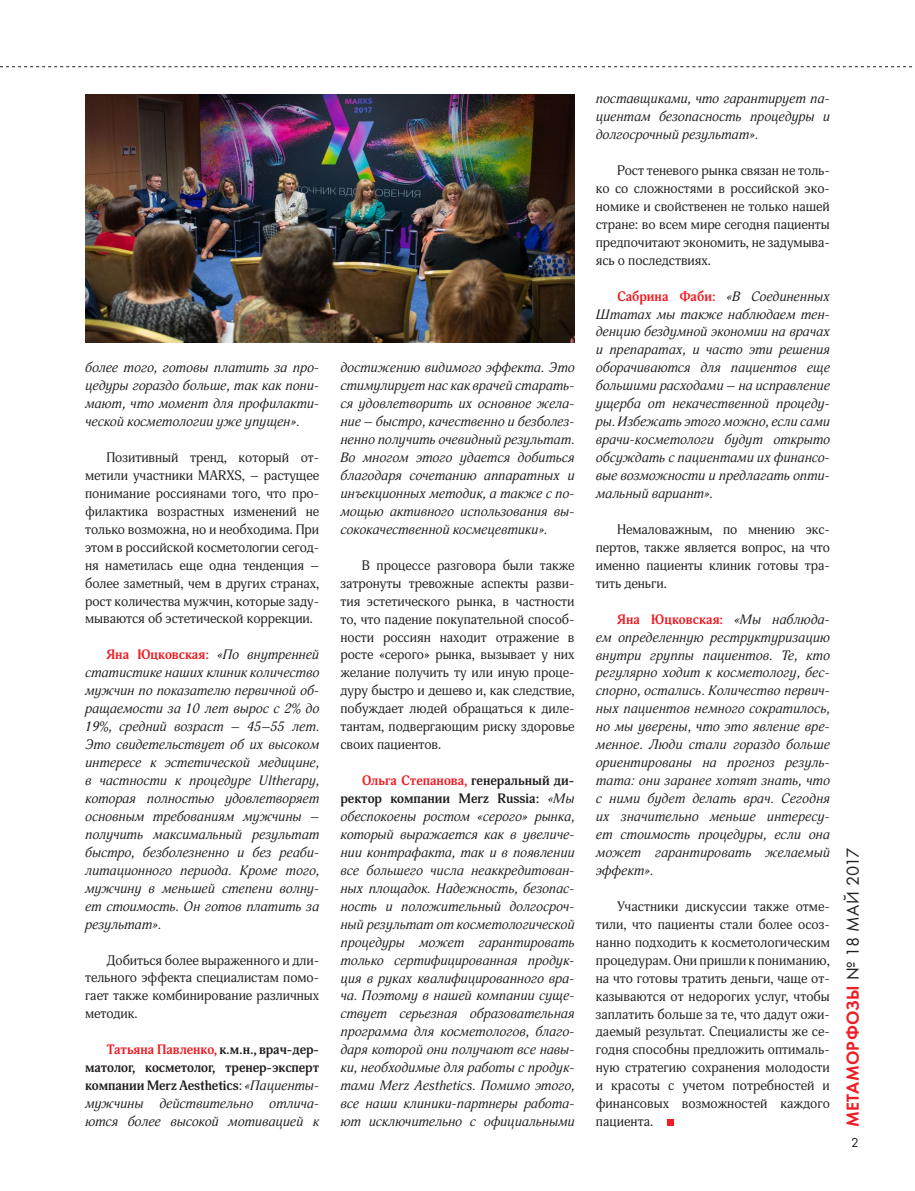
<style>
.page{position:relative;width:915px;height:1191px;background:#fff}
.page>*{position:absolute;margin:0;border:0;box-sizing:border-box;transform-origin:0 0}
.t1{font:18px "Futura Demi";letter-spacing:.015em;color:#ee1d23}
.t2{font:italic 13.5px/18px "Adonis";letter-spacing:.005em;color:#231f20;text-align:justify}
.t3{font:13.5px/18px "Adonis";color:#231f20;text-align:justify}
.t4{font:700 13.5px/18px "Adonis";letter-spacing:-.005em;color:#231f20}
.t5{font:13.5px "Futura";color:#231f20}
.s1{font-weight:700;font-style:normal;color:#ee1d23}
.s2{color:#ee1d23}
.s3{font-weight:400}
.s4{font-weight:400;font-style:italic}
.s5{font-weight:700;font-style:normal}
.s6{font-family:"Futura";color:#231f20}
</style>
<div class="page">
<div style="left:666px;top:1119px;width:7px;height:7px;background:#ee1d23"></div>
<img style="left:85px;top:95px;width:489px;height:247px">
<svg style="left:0;top:66px;width:913px;height:1px"></svg>
<p class="t2" style="left:85px;top:359px;width:235px">более того, готовы платить за про&shy;цедуры гораздо больше, так как пони&shy;мают, что момент для профилакти&shy;ческой косметологии уже упущен».</p>
<p class="t3" style="left:85px;top:448px;width:235px;text-indent:21px">Позитивный тренд, который от&shy;метили участники MARXS, – растущее понимание россиянами того, что про&shy;филактика возрастных изменений не только возможна, но и необходима. При этом в российской косметологии сегод&shy;ня наметилась еще одна тенденция – более заметный, чем в других странах, рост количества мужчин, которые заду&shy;мываются об эстетической коррекции.</p>
<p class="t2" style="left:85px;top:646px;width:235px;text-indent:21px"><span class="s1">Яна Юцковская:</span> «По внутренней статистике наших клиник количество мужчин по показателю первичной об&shy;ращаемости за 10 лет вырос с 2% до 19%, средний возраст – 45–55 лет.<br>Это свидетельствует об их высоком интересе к эстетической медицине, в частности к процедуре Ultherapy, которая полностью удовлетворяет основным требованиям мужчины – получить максимальный результат быстро, безболезненно и без реаби&shy;литационного периода. Кроме того, мужчину в меньшей степени волну&shy;ет стоимость. Он готов платить за результат».</p>
<p class="t3" style="left:85px;top:951px;width:235px;text-indent:21px">Добиться более выраженного и дли&shy;тельного эффекта специалистам помо&shy;гает также комбинирование различных методик.</p>
<p class="t4" style="left:85px;top:1041px;width:235px;text-indent:21px"><span class="s2">Татьяна Павленко,</span> к.м.н., врач-дер&shy;матолог, косметолог, тренер-эксперт компании Merz Aesthetics<span class="s3">:</span> <span class="s4">«Пациенты&shy;мужчины действительно отлича&shy;ются более высокой мотивацией к</span></p>
<p class="t2" style="left:340px;top:359px;width:235px">достижению видимого эффекта. Это стимулирует нас как врачей старать&shy;ся удовлетворить их основное жела&shy;ние – быстро, качественно и безболез&shy;ненно получить очевидный результат.<br>Во многом этого удается добиться благодаря сочетанию аппаратных и инъекционных методик, а также с по&shy;мощью активного использования вы&shy;сококачественной космецевтики».</p>
<p class="t3" style="left:340px;top:556px;width:235px;text-indent:21px">В процессе разговора были также затронуты тревожные аспекты разви&shy;тия эстетического рынка, в частности то, что падение покупательной способ&shy;ности россиян находит отражение в росте «серого» рынка, вызывает у них желание получить ту или иную проце&shy;дуру быстро и дешево и, как следствие, побуждает людей обращаться к диле&shy;тантам, подвергающим риску здоровье своих пациентов.</p>
<p class="t2" style="left:340px;top:772px;width:235px;text-indent:21px"><span class="s1">Ольга Степанова,</span> <span class="s5">генеральный ди&shy;ректор компании Merz Russia:</span> «Мы обеспокоены ростом «серого» рынка, который выражается как в увеличе&shy;нии контрафакта, так и в появлении все большего числа неаккредитован&shy;ных площадок. Надежность, безопас&shy;ность и положительный долгосроч&shy;ный результат от косметологической процедуры может гарантировать только сертифицированная продук&shy;ция в руках квалифицированного вра&shy;ча. Поэтому в нашей компании суще&shy;ствует серьезная образовательная программа для косметологов, благо&shy;даря которой они получают все навы&shy;ки, необходимые для работы с продук&shy;тами Merz Aesthetics. Помимо этого, все наши клиники-партнеры работа&shy;ют исключительно с официальными</p>
<p class="t2" style="left:595px;top:90px;width:235px">поставщиками, что гарантирует па&shy;циентам безопасность процедуры и долгосрочный результат».</p>
<p class="t3" style="left:595px;top:161px;width:235px;text-indent:21px">Рост теневого рынка связан не толь&shy;ко со сложностями в российской эко&shy;номике и свойственен не только нашей стране: во всем мире сегодня пациенты предпочитают экономить, не задумыва&shy;ясь о последствиях.</p>
<p class="t2" style="left:595px;top:287px;width:235px;text-indent:21px"><span class="s1">Сабрина Фаби:</span> «В Соединенных Штатах мы также наблюдаем тен&shy;денцию бездумной экономии на врачах и препаратах, и часто эти решения оборачиваются для пациентов еще большими расходами – на исправление ущерба от некачественной процеду&shy;ры. Избежать этого можно, если сами врачи-косметологи будут открыто обсуждать с пациентами их финансо&shy;вые возможности и предлагать опти&shy;мальный вариант».</p>
<p class="t3" style="left:595px;top:520px;width:235px;text-indent:21px">Немаловажным, по мнению экс&shy;пертов, также является вопрос, на что именно пациенты клиник готовы тра&shy;тить деньги.</p>
<p class="t2" style="left:595px;top:610px;width:235px;text-align:left;text-indent:21px"><span class="s1">Яна Юцковская:</span> «Мы наблюда&shy;ем определенную реструктуризацию внутри группы пациентов. Те, кто регулярно ходит к косметологу, бес&shy;спорно, остались. Количество первич&shy;ных пациентов немного сократилось, но мы уверены, что это явление вре&shy;менное. Люди стали гораздо больше ориентированы на прогноз резуль&shy;тата: они заранее хотят знать, что с ними будет делать врач. Сегодня их значительно меньше интересу&shy;ет стоимость процедуры, если она может гарантировать желаемый эффект».</p>
<p class="t3" style="left:595px;top:897px;width:235px;text-indent:21px">Участники дискуссии также отме&shy;тили, что пациенты стали более осоз&shy;нанно подходить к косметологическим процедурам. Они пришли к пониманию, на что готовы тратить деньги, чаще от&shy;казываются от недорогих услуг, чтобы заплатить больше за те, что дадут ожи&shy;даемый результат. Специалисты же се&shy;годня способны предложить оптималь&shy;ную стратегию сохранения молодости и красоты с учетом потребностей и финансовых возможностей каждого пациента.</p>
<h1 class="t1" style="left:841px;top:1127px;width:281px;rotate:-90deg">МЕТАМОРФОЗЫ <span class="s6">№ 18 МАЙ 2017</span></h1>
<p class="t5" style="left:850px;top:1134px;width:9px">2</p>
</div>
